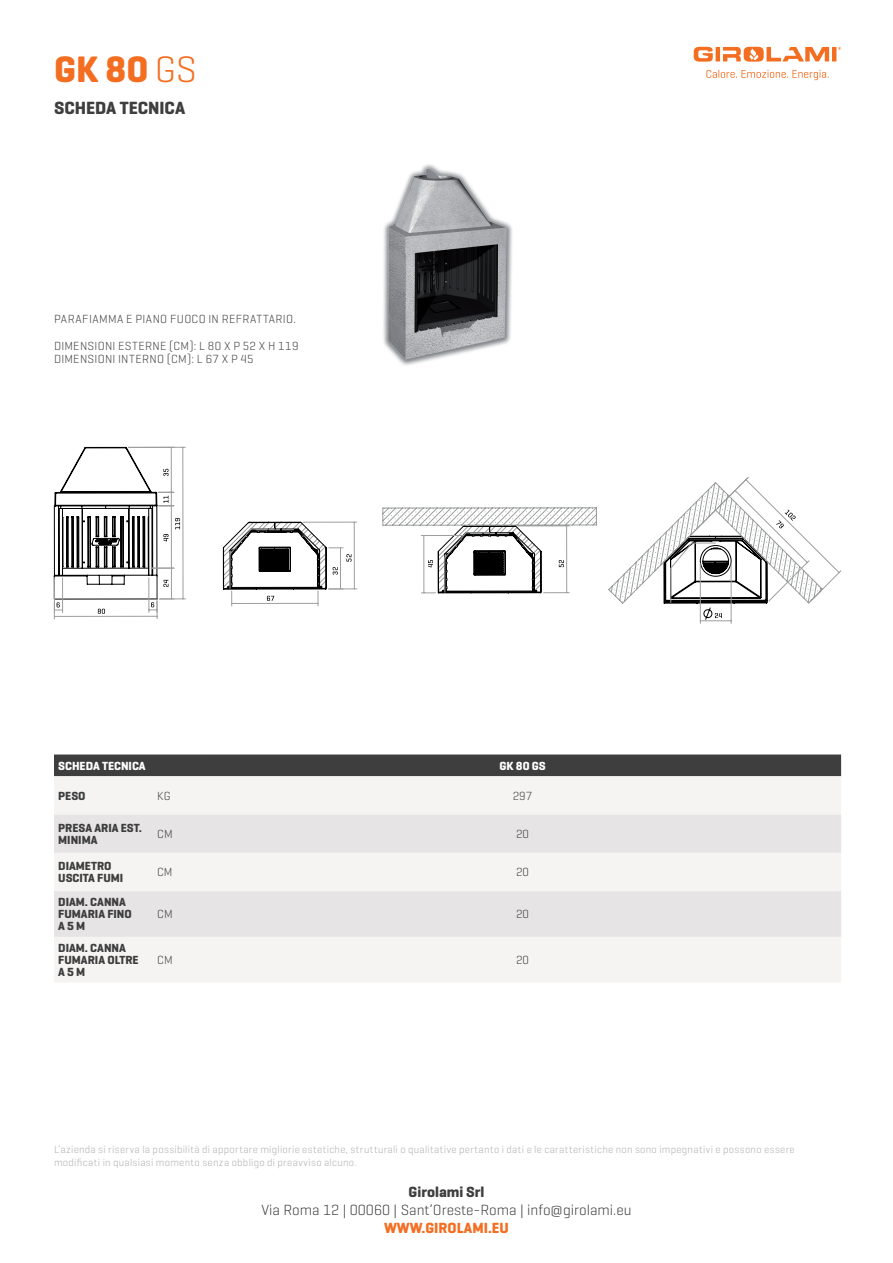
<style>
.page{position:relative;width:893px;height:1263px;background:#fff}
.page>*{position:absolute;margin:0;border:0;box-sizing:border-box;transform-origin:0 0}
.NOME{font:700 37.5px "Geogrotesque";color:#f36e21}
.t1{font:700 18px "Geogrotesque";color:#3e3e3f}
.t2{font:300 15px "Geogrotesque";color:#3e3e3f}
.t3{font:700 15px "Geogrotesque";color:#f36e21}
.t4{font:700 15px "Geogrotesque";color:#3e3e3f}
.Tab_-_Testi{font:300 12px "Geogrotesque";letter-spacing:.025em;color:#3e3e3f}
.Tab_-_Testi-2{font:700 12px/12px "Geogrotesque";color:#3e3e3f}
.Tab_-_intestazion{font:700 12px "Geogrotesque";color:#fff}
.t5{font:300 10.5px/12.6px "Geogrotesque";letter-spacing:.025em;color:#aeafb1}
.s1{font-weight:300}
</style>
<div class="page">
<svg style="left:706px;top:70px;width:123px;height:10px"></svg>
<svg style="left:694px;top:47px;width:147px;height:15px"></svg>
<div style="left:54px;top:754px;width:787px;height:22px;background:#3e3e3f"></div>
<div style="left:54px;top:776px;width:787px;height:206px;background:#f5f4f3"></div>
<svg style="left:54px;top:814px;width:787px;height:123px;fill:#e6e4e4"></svg>
<img style="left:383px;top:164px;width:130px;height:202px">
<svg style="left:54px;top:446px;width:132px;height:173px"></svg>
<hr style="left:183px;top:447px;width:1px;height:152px;background:#9c9e9e">
<svg style="left:222px;top:521px;width:135px;height:85px"></svg>
<hr style="left:232px;top:603px;width:86px;height:1px;background:#9c9e9e">
<svg style="left:382px;top:507px;width:215px;height:87px"></svg>
<hr style="left:424px;top:535px;width:1px;height:58px;background:#9c9e9e">
<svg style="left:608px;top:477px;width:234px;height:143px"></svg>
<hr style="left:700px;top:563px;width:1px;height:60px;background:#9c9e9e">
<hr style="left:731px;top:563px;width:1px;height:60px;background:#9c9e9e">
<hr style="left:700px;top:620px;width:31px;height:1px;background:#9c9e9e">
<p class="NOME" style="left:54px;top:46px;width:145px">GK 80 <span class="s1">GS</span></p>
<h2 class="t1" style="left:54px;top:97px;width:133px">SCHEDA TECNICA</h2>
<p class="Tab_-_Testi" style="left:54px;top:311px;width:243px">PARAFIAMMA E PIANO FUOCO IN REFRATTARIO.</p>
<p class="Tab_-_Testi" style="left:54px;top:338px;width:246px">DIMENSIONI ESTERNE (CM): L 80 X P 52 X H 119</p>
<p class="Tab_-_Testi" style="left:54px;top:351px;width:201px">DIMENSIONI INTERNO (CM): L 67 X P 45</p>
<p class="Tab_-_intestazion" style="left:58px;top:758px;width:89px">SCHEDA TECNICA</p>
<p class="Tab_-_intestazion" style="left:499px;top:758px;width:48px">GK 80 GS</p>
<p class="Tab_-_Testi-2" style="left:58px;top:790px;width:29px">PESO</p>
<p class="Tab_-_Testi" style="left:157px;top:788px;width:15px">KG</p>
<p class="Tab_-_Testi" style="left:513px;top:788px;width:21px">297</p>
<p class="Tab_-_Testi-2" style="left:58px;top:822px;width:85px">PRESA ARIA EST.<br>MINIMA</p>
<p class="Tab_-_Testi" style="left:157px;top:827px;width:17px">CM</p>
<p class="Tab_-_Testi" style="left:516px;top:827px;width:14px">20</p>
<p class="Tab_-_Testi-2" style="left:58px;top:860px;width:67px">DIAMETRO<br>USCITA FUMI</p>
<p class="Tab_-_Testi" style="left:157px;top:865px;width:17px">CM</p>
<p class="Tab_-_Testi" style="left:516px;top:865px;width:14px">20</p>
<p class="Tab_-_Testi-2" style="left:58px;top:896px;width:75px">DIAM. CANNA<br>FUMARIA FINO<br>A 5 M</p>
<p class="Tab_-_Testi" style="left:157px;top:907px;width:17px">CM</p>
<p class="Tab_-_Testi" style="left:516px;top:907px;width:14px">20</p>
<p class="Tab_-_Testi-2" style="left:58px;top:942px;width:82px">DIAM. CANNA<br>FUMARIA OLTRE<br>A 5 M</p>
<p class="Tab_-_Testi" style="left:157px;top:953px;width:17px">CM</p>
<p class="Tab_-_Testi" style="left:516px;top:953px;width:14px">20</p>
<p class="t5" style="left:54px;top:1143px;width:742px">L’azienda si riserva la possibilità di apportare migliorie estetiche, strutturali o qualitative pertanto i dati e le caratteristiche non sono impegnativi e possono essere modificati in qualsiasi momento senza obbligo di preavviso alcuno.</p>
<h3 class="t4" style="left:409px;top:1182px;width:77px">Girolami Srl</h3>
<h3 class="t2" style="left:261px;top:1200px;width:372px">Via Roma 12 | 00060 | Sant’Oreste-Roma | info@girolami.eu</h3>
<h3 class="t3" style="left:384px;top:1218px;width:126px">WWW.GIROLAMI.EU</h3>
</div>
